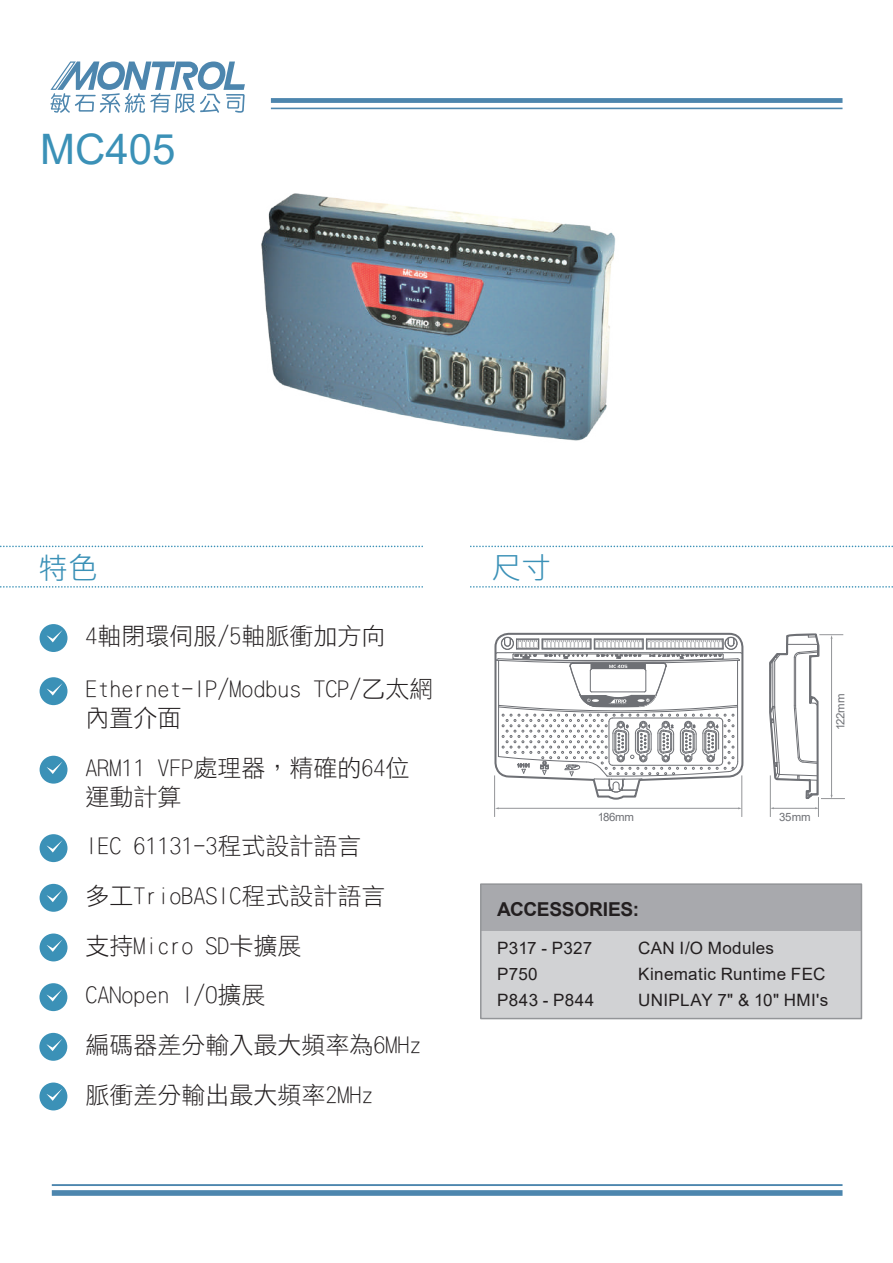
<style>
.page{position:relative;width:893px;height:1263px;background:#fff}
.page>*{position:absolute;margin:0;border:0;box-sizing:border-box;transform-origin:0 0}
.t1{font:42px "Arial";color:#3b91b7}
.t2{font:30px "Microsoft Jheng Hei";color:#3b91b7}
.t3{font:24px/49.7px "DF Hei Lt HK BF";color:#231f20}
.t4{font:700 19.2px "Arial";letter-spacing:-.01em;color:#231f20}
.t5{font:17.1px "Arial";letter-spacing:.02em;color:#231f20}
.t6{font:11.4px "Arial";letter-spacing:-.03em;color:#6e7075}
</style>
<div class="page">
<img style="left:262px;top:194px;width:354px;height:247px">
<div style="left:40px;top:624px;width:27px;height:28px;background:#3b91b7;border-radius:50%"></div>
<svg style="left:47px;top:630px;width:16px;height:12px"></svg>
<div style="left:40px;top:933px;width:27px;height:28px;background:#3b91b7;border-radius:50%"></div>
<svg style="left:47px;top:939px;width:16px;height:13px"></svg>
<div style="left:40px;top:884px;width:27px;height:28px;background:#3b91b7;border-radius:50%"></div>
<svg style="left:47px;top:890px;width:15px;height:12px"></svg>
<div style="left:40px;top:834px;width:27px;height:28px;background:#3b91b7;border-radius:50%"></div>
<svg style="left:47px;top:840px;width:16px;height:12px"></svg>
<div style="left:40px;top:756px;width:27px;height:28px;background:#3b91b7;border-radius:50%"></div>
<svg style="left:47px;top:762px;width:15px;height:12px"></svg>
<div style="left:40px;top:677px;width:27px;height:28px;background:#3b91b7;border-radius:50%"></div>
<svg style="left:47px;top:683px;width:16px;height:12px"></svg>
<div style="left:39px;top:983px;width:28px;height:28px;background:#3b91b7;border-radius:50%"></div>
<svg style="left:46px;top:989px;width:16px;height:12px"></svg>
<div style="left:39px;top:1033px;width:28px;height:28px;background:#3b91b7;border-radius:50%"></div>
<svg style="left:46px;top:1039px;width:16px;height:12px"></svg>
<div style="left:39px;top:1082px;width:28px;height:28px;background:#3b91b7;border-radius:50%"></div>
<svg style="left:46px;top:1089px;width:16px;height:12px"></svg>
<svg style="left:0;top:546px;width:423px;height:1px"></svg>
<svg style="left:0;top:586px;width:423px;height:2px"></svg>
<svg style="left:470px;top:545px;width:423px;height:272px"></svg>
<div style="left:481px;top:931px;width:380px;height:87px;background:#d1d2d4"></div>
<div style="left:481px;top:884px;width:380px;height:47px;background:#a8a9ad"></div>
<div style="left:480px;top:883px;width:382px;height:136px;border:2px solid #939598"></div>
<svg style="left:50px;top:61px;width:195px;height:52px"></svg>
<div style="left:271px;top:98px;width:571px;height:5px;background:#4d86ae"></div>
<hr style="left:271px;top:108px;width:571px;height:1px;background:#4d86ae">
<div style="left:52px;top:1190px;width:790px;height:6px;background:#4d86ae"></div>
<hr style="left:52px;top:1184px;width:790px;height:2px;background:#4d86ae">
<h1 class="t1" style="left:40px;top:120px;width:137px">MC405</h1>
<p class="t2" style="left:38px;top:549px;width:61px">特色</p>
<p class="t2" style="left:491px;top:549px;width:61px">尺寸</p>
<p class="t3" style="left:86px;top:611px;width:301px">4軸閉環伺服/5軸脈衝加方向</p>
<p class="t3" style="left:86px;top:675px;width:349px;line-height:28.8px">Ethernet-IP/Modbus TCP/乙太網內置介面</p>
<p class="t3" style="left:86px;top:753px;width:325px;line-height:28.8px">ARM11 VFP處理器，精確的64位運動計算</p>
<p class="t3" style="left:86px;top:821px;width:337px">IEC 61131-3程式設計語言<br>多工TrioBASIC程式設計語言<br>支持Micro SD卡擴展<br>CANopen I/O擴展<br>編碼器差分輸入最大頻率為6MHz脈衝差分輸出最大頻率2MHz</p>
<p class="t6" style="left:833px;top:730px;width:38px;rotate:-90deg">122mm</p>
<p class="t6" style="left:598px;top:809px;width:38px">186mm</p>
<p class="t6" style="left:779px;top:809px;width:33px">35mm</p>
<p class="t4" style="left:497px;top:896px;width:143px">ACCESSORIES:</p>
<p class="t5" style="left:497px;top:936px;width:97px">P317 - P327</p>
<p class="t5" style="left:638px;top:936px;width:137px">CAN I/O Modules</p>
<p class="t5" style="left:497px;top:962px;width:42px">P750</p>
<p class="t5" style="left:638px;top:962px;width:189px">Kinematic Runtime FEC</p>
<p class="t5" style="left:497px;top:988px;width:99px">P843 - P844</p>
<p class="t5" style="left:638px;top:988px;width:192px">UNIPLAY 7" &amp; 10" HMI's</p>
</div>
